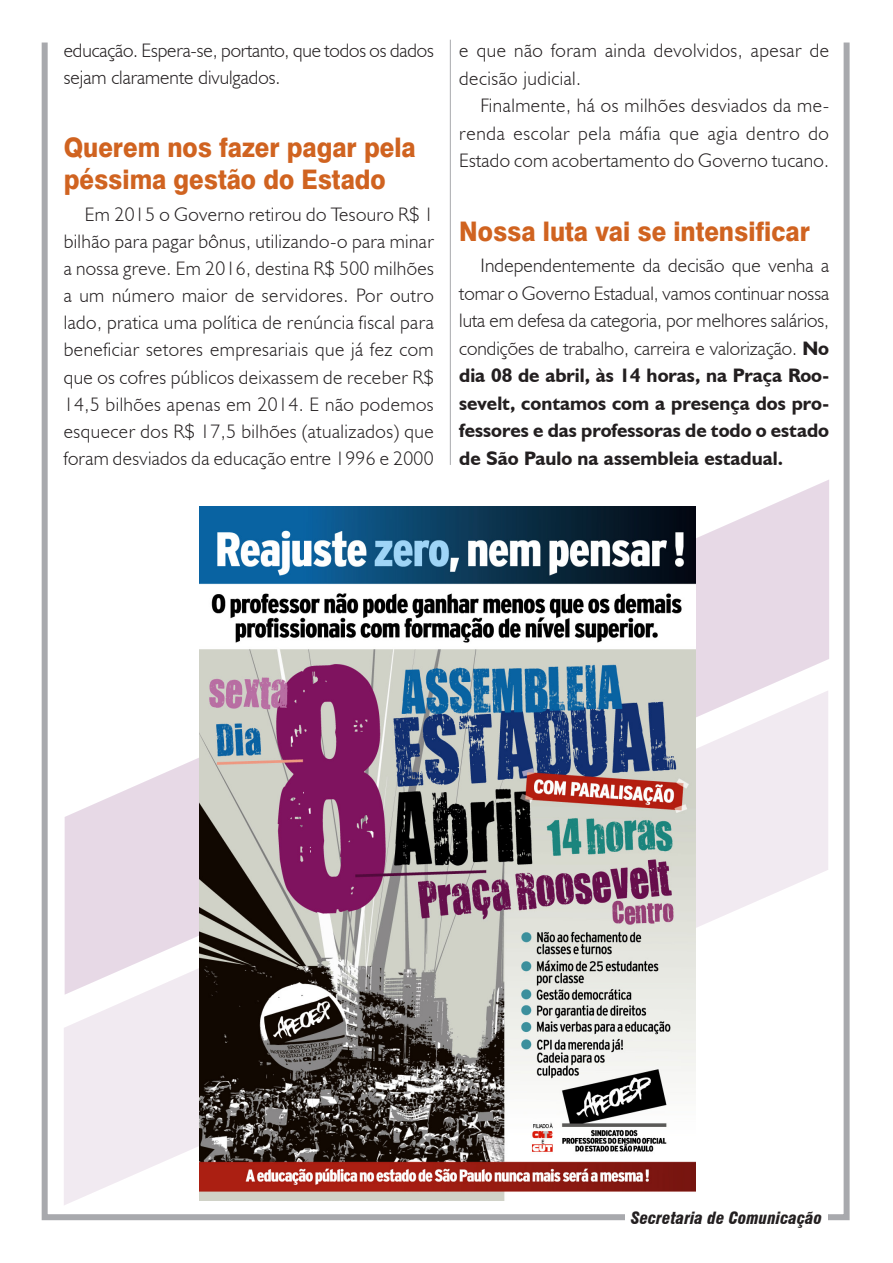
<style>
.page{position:relative;width:893px;height:1263px;background:#fff}
.page>*{position:absolute;margin:0;border:0;box-sizing:border-box;transform-origin:0 0}
.Subtítulo_2{font:800 27px/32.5px "Swiss 721 BT";color:#d06320;scale:.9 1}
.Corpo_do_texto{font:300 19.5px/27.5px "Humanist 521 BT";letter-spacing:.015em;color:#231f20;text-align:justify}
.Corpo_do_texto-2{font:300 19.5px/27.2px "Humanist 521 BT";letter-spacing:-.005em;color:#231f20}
.t1{font:italic 900 condensed 16.5px "Swiss 721 BT";color:#231f20}
.s1{font-weight:700}
</style>
<div class="page">
<div style="left:42px;top:40px;width:808px;height:1180px;border:6px solid #a8a9ad"></div>
<div style="left:626px;top:1210px;width:202px;height:18px;background:#fff"></div>
<hr style="left:450px;top:40px;width:1px;height:425px;background:#a8a9ad">
<svg style="left:199px;top:480px;width:630px;height:210px;fill:#e7d9e6"></svg>
<svg style="left:64px;top:690px;width:764px;height:515px"></svg>
<img style="left:200px;top:506px;width:495px;height:694px">
<p class="Corpo_do_texto-2" style="left:64px;top:37px;width:371px">educação. Espera-se, portanto, que todos os dados sejam claramente divulgados.</p>
<p class="Subtítulo_2" style="left:64px;top:131px;width:392px">Querem nos fazer pagar pela péssima gestão do Estado</p>
<p class="Corpo_do_texto" style="left:64px;top:200px;width:372px;text-indent:21px">Em 2015 o Governo retirou do Tesouro R$ 1 bilhão para pagar bônus, utilizando-o para minar a nossa greve. Em 2016, destina R$ 500 milhões a um número maior de servidores. Por outro lado, pratica uma política de renúncia fiscal para beneficiar setores empresariais que já fez com que os cofres públicos deixassem de receber R$ 14,5 bilhões apenas em 2014. E não podemos esquecer dos R$ 17,5 bilhões (atualizados) que foram desviados da educação entre 1996 e 2000</p>
<p class="Corpo_do_texto" style="left:459px;top:37px;width:371px">e que não foram ainda devolvidos, apesar de decisão judicial.</p>
<p class="Corpo_do_texto" style="left:459px;top:92px;width:371px;text-indent:21px">Finalmente, há os milhões desviados da me&shy;renda escolar pela máfia que agia dentro do Estado com acobertamento do Governo tucano.</p>
<p class="Subtítulo_2" style="left:459px;top:214px;width:391px">Nossa luta vai se intensificar</p>
<p class="Corpo_do_texto" style="left:459px;top:252px;width:372px;text-indent:21px">Independentemente da decisão que venha a tomar o Governo Estadual, vamos continuar nossa luta em defesa da categoria, por melhores salários, condições de trabalho, carreira e valorização. <span class="s1">No dia 08 de abril, às 14 horas, na Praça Roo&shy;sevelt, contamos com a presença dos pro&shy;fessores e das professoras de todo o estado de São Paulo na assembleia estadual.</span></p>
<p class="t1" style="left:631px;top:1208px;width:192px">Secretaria de Comunicação</p>
</div>
